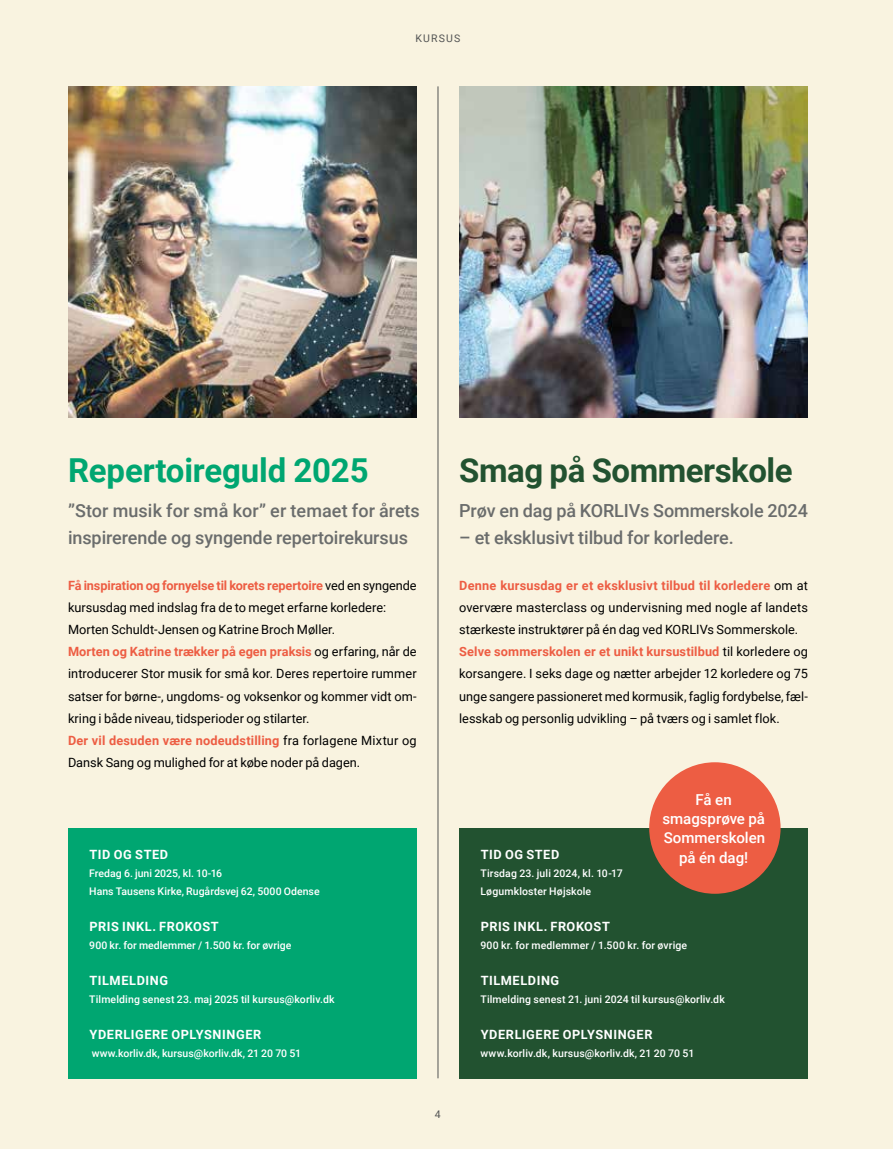
<style>
.page{position:relative;width:893px;height:1149px;background:#fff}
.page>*{position:absolute;margin:0;border:0;box-sizing:border-box;transform-origin:0 0}
.t1{font:700 33px "Roboto";letter-spacing:-.005em;color:#00a671}
.t2{font:700 33px "Roboto";letter-spacing:-.015em;color:#225230}
.t3{font:500 18px/27px "Roboto";letter-spacing:-.005em;color:#6a6c6c}
.t4{font:500 15px/19.4px "Roboto";letter-spacing:-.005em;color:#fff;text-align:center}
.t5{font:12.75px/22.2px "Roboto";color:#000}
.t6{font:700 12.75px "Roboto";letter-spacing:.045em;color:#fff}
.t7{font:500 10.5px/18px "Roboto";letter-spacing:.01em;color:#fff}
.t8{font:10.5px "Roboto";letter-spacing:.115em;color:#535454}
.s1{font-weight:700;color:#ed5d43}
</style>
<div class="page">
<div style="left:0;top:0;width:893px;height:1148px;background:#f9f3e0"></div>
<img style="left:68px;top:86px;width:349px;height:331px">
<img style="left:459px;top:86px;width:349px;height:331px">
<div style="left:68px;top:827px;width:349px;height:250px;background:#00a671"></div>
<div style="left:459px;top:827px;width:349px;height:250px;background:#225230"></div>
<hr style="left:438px;top:86px;width:1px;height:991px;background:#535454">
<div style="left:649px;top:762px;width:132px;height:131px;background:#ed5d43;border-radius:50%"></div>
<p class="t8" style="left:415px;top:31px;width:47px">KURSUS</p>
<h1 class="t1" style="left:68px;top:447px;width:302px">Repertoireguld 2025</h1>
<h1 class="t2" style="left:459px;top:447px;width:335px">Smag på Sommerskole</h1>
<h2 class="t3" style="left:68px;top:496px;width:353px">”Stor musik for små kor” er temaet for årets inspirerende og syngende repertoirekursus</h2>
<p class="t5" style="left:68px;top:573px;width:350px"><span class="s1">Få inspiration og fornyelse til korets repertoire</span> ved en syngende kursusdag med indslag fra de to meget erfarne korledere:<br>Morten Schuldt-Jensen og Katrine Broch Møller.<br><span class="s1">Morten og Katrine trækker på egen praksis</span> og erfaring, når de introducerer Stor musik for små kor. Deres repertoire rummer satser for børne-, ungdoms- og voksenkor og kommer vidt om&shy;kring i både niveau, tidsperioder og stilarter.<br><span class="s1">Der vil desuden være nodeudstilling</span> fra forlagene Mixtur og Dansk Sang og mulighed for at købe noder på dagen.</p>
<p class="t6" style="left:90px;top:845px;width:80px">TID OG STED</p>
<p class="t7" style="left:89px;top:863px;width:232px">Fredag 6. juni 2025, kl. 10-16<br>Hans Tausens Kirke, Rugårdsvej 62, 5000 Odense</p>
<p class="t6" style="left:90px;top:917px;width:131px">PRIS INKL. FROKOST</p>
<p class="t7" style="left:89px;top:935px;width:204px">900 kr. for medlemmer / 1.500 kr. for øvrige</p>
<p class="t6" style="left:90px;top:971px;width:80px">TILMELDING</p>
<p class="t7" style="left:89px;top:989px;width:247px">Tilmelding senest 23. maj 2025 til kursus@korliv.dk</p>
<p class="t6" style="left:90px;top:1025px;width:173px">YDERLIGERE OPLYSNINGER</p>
<p class="t7" style="left:92px;top:1043px;width:211px">www.korliv.dk, kursus@korliv.dk, 21 20 70 51</p>
<h2 class="t3" style="left:459px;top:496px;width:350px">Prøv en dag på KORLIVs Sommerskole 2024</h2>
<h2 class="t3" style="left:459px;top:523px;width:276px">– et eksklusivt tilbud for korledere.</h2>
<p class="t5" style="left:459px;top:573px;width:350px"><span class="s1">Denne kursusdag er et eksklusivt tilbud til korledere</span> om at overvære masterclass og undervisning med nogle af landets stærkeste instruktører på én dag ved KORLIVs Sommerskole.<br><span class="s1">Selve sommerskolen er et unikt kursustilbud</span> til korledere og korsangere. I seks dage og nætter arbejder 12 korledere og 75 unge sangere passioneret med kormusik, faglig fordybelse, fæl&shy;lesskab og personlig udvikling – på tværs og i samlet flok.</p>
<p class="t4" style="left:662px;top:788px;width:104px">Få en smagsprøve på<br>Sommerskolen på én dag!</p>
<p class="t6" style="left:481px;top:845px;width:80px">TID OG STED</p>
<p class="t7" style="left:480px;top:863px;width:144px">Tirsdag 23. juli 2024, kl. 10-17<br>Løgumkloster Højskole</p>
<p class="t6" style="left:481px;top:917px;width:131px">PRIS INKL. FROKOST</p>
<p class="t7" style="left:480px;top:935px;width:208px">900 kr. for medlemmer / 1.500 kr. for øvrige</p>
<p class="t6" style="left:481px;top:971px;width:80px">TILMELDING</p>
<p class="t7" style="left:480px;top:989px;width:246px">Tilmelding senest 21. juni 2024 til kursus@korliv.dk</p>
<p class="t6" style="left:481px;top:1025px;width:173px">YDERLIGERE OPLYSNINGER</p>
<p class="t7" style="left:480px;top:1043px;width:215px">www.korliv.dk, kursus@korliv.dk, 21 20 70 51</p>
<p class="t8" style="left:435px;top:1106px;width:7px">4</p>
</div>
